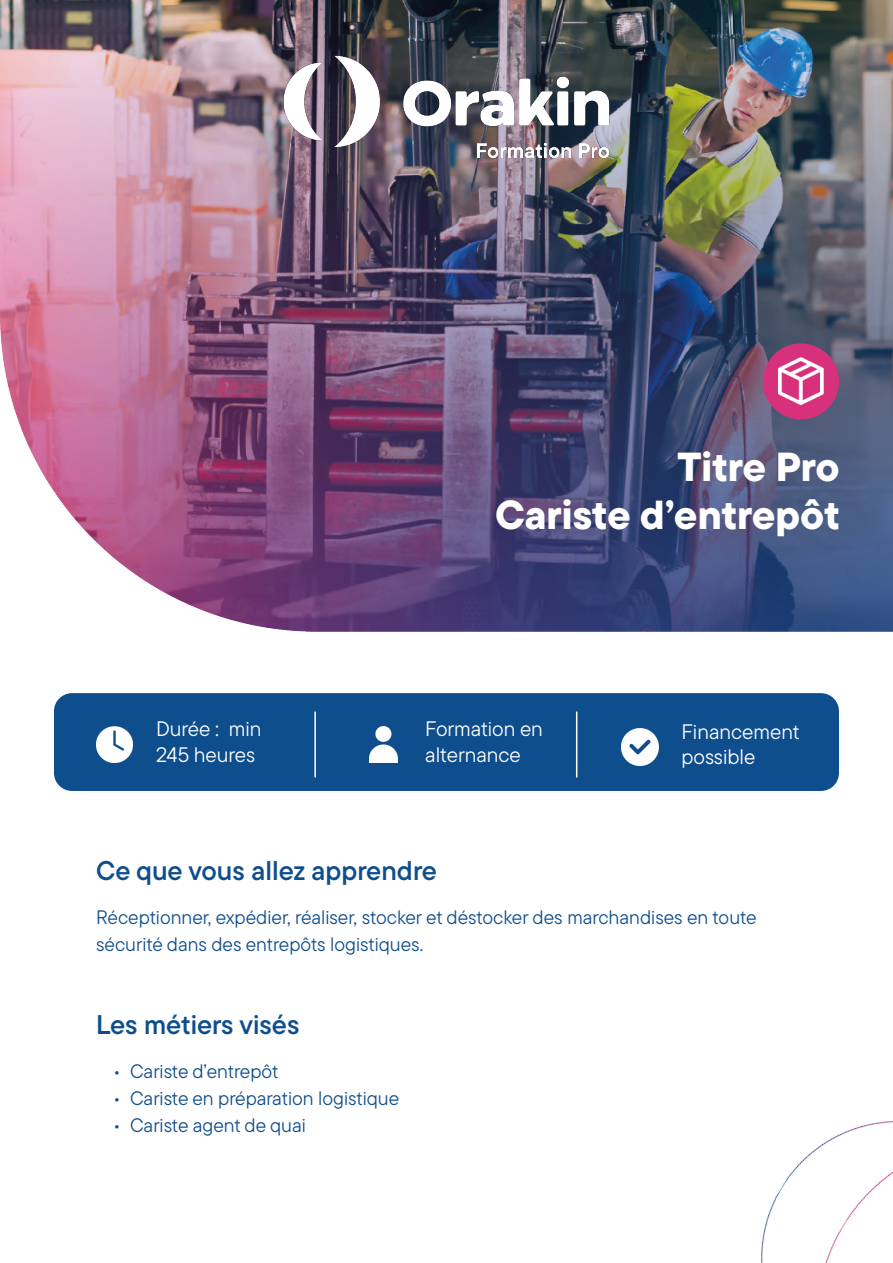
<style>
.page{position:relative;width:893px;height:1263px;background:#fff}
.page>*{position:absolute;margin:0;border:0;box-sizing:border-box;transform-origin:0 0}
.t1{font:800 40.5px "TT Commons Pro";letter-spacing:-.01em;color:#fff}
.t2{font:27px "TT Commons Pro Db";color:#0f4e8c}
.t3{font:21px/25.2px "TT Commons Pro";color:#fff}
.t4{font:19.5px/27px "TT Commons Pro";color:#0f4e8c}
</style>
<div class="page">
<img style="left:0;top:0;width:893px;height:631px">
<img style="left:260px;top:32px;width:373px;height:151px">
<div style="left:763px;top:343px;width:76px;height:76px;background:#d8317c;border-radius:50%"></div>
<img style="left:778px;top:358px;width:45px;height:47px">
<div style="left:54px;top:693px;width:785px;height:98px;background:#0f4e8c;border-radius:18px"></div>
<hr style="left:314px;top:711px;width:2px;height:66px;background:#fff">
<hr style="left:576px;top:711px;width:1px;height:66px;background:#fff">
<img style="left:96px;top:726px;width:37px;height:37px">
<img style="left:369px;top:726px;width:29px;height:37px">
<img style="left:621px;top:729px;width:37px;height:36px">
<img style="left:761px;top:1120px;width:132px;height:143px">
<p class="t3" style="left:156px;top:716px;width:107px">Durée : min</p>
<p class="t3" style="left:156px;top:741px;width:101px">245 heures</p>
<p class="t1" style="left:678px;top:435px;width:164px">Titre Pro</p>
<p class="t1" style="left:495px;top:483px;width:346px">Cariste d’entrepôt</p>
<p class="t3" style="left:425px;top:716px;width:119px">Formation en alternance</p>
<p class="t3" style="left:681px;top:719px;width:119px">Financement possible</p>
<p class="t2" style="left:96px;top:850px;width:342px">Ce que vous allez apprendre</p>
<p class="t4" style="left:96px;top:903px;width:662px">Réceptionner, expédier, réaliser, stocker et déstocker des marchandises en toute sécurité dans des entrepôts logistiques.</p>
<p class="t2" style="left:96px;top:1004px;width:205px">Les métiers visés</p>
<p class="t4" style="left:113px;top:1058px;width:167px">• Cariste d’entrepôt</p>
<p class="t4" style="left:113px;top:1085px;width:288px">• Cariste en préparation logistique</p>
<p class="t4" style="left:113px;top:1112px;width:194px">• Cariste agent de quai</p>
</div>
